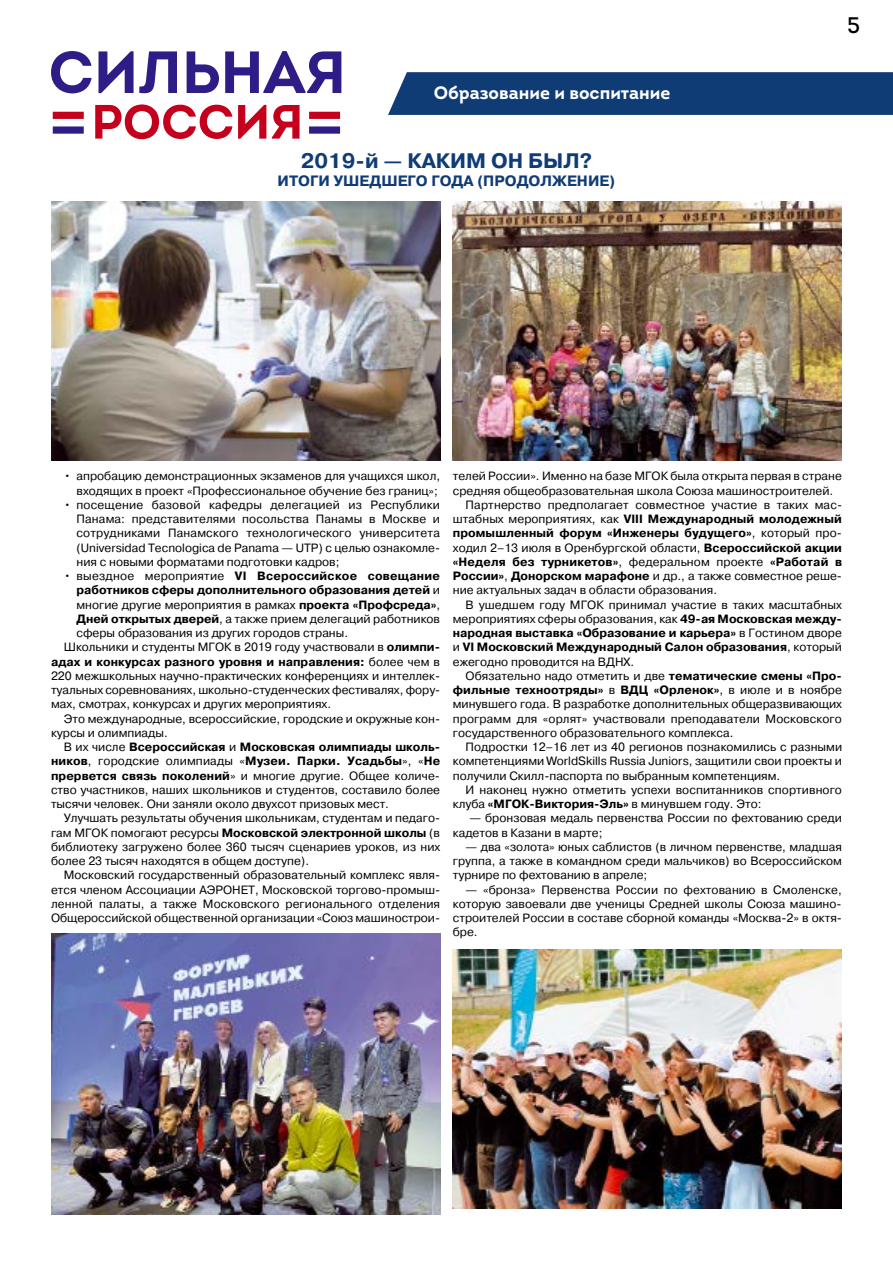
<style>
.page{position:relative;width:893px;height:1263px;background:#fff}
.page>*{position:absolute;margin:0;border:0;box-sizing:border-box;transform-origin:0 0}
.t1{font:22.5px "Intro";color:#000}
.t2{font:700 21px "Pragmatica";color:#103c75}
.t3{font:700 18px "Intro";color:#fff}
.t4{font:700 15px "Pragmatica";color:#103c75}
.t5{font:12px/14.2px "Pragmatica";color:#000;text-align:justify}
.t6{font:700 12px "Pragmatica";letter-spacing:.005em;color:#000}
.s1{font-weight:400}
.s2{font-weight:700}
</style>
<div class="page">
<svg style="left:51px;top:51px;width:41px;height:42px"></svg>
<svg style="left:99px;top:51px;width:78px;height:43px"></svg>
<svg style="left:187px;top:51px;width:32px;height:42px"></svg>
<svg style="left:225px;top:51px;width:116px;height:42px"></svg>
<svg style="left:95px;top:104px;width:137px;height:35px"></svg>
<svg style="left:238px;top:105px;width:28px;height:34px"></svg>
<svg style="left:272px;top:105px;width:28px;height:34px"></svg>
<div style="left:309px;top:112px;width:31px;height:7px;background:#c4001d"></div>
<div style="left:309px;top:126px;width:31px;height:8px;background:#2e1d86"></div>
<div style="left:53px;top:112px;width:31px;height:7px;background:#c4001d"></div>
<div style="left:53px;top:126px;width:31px;height:8px;background:#2e1d86"></div>
<div style="left:388px;top:72px;width:505px;height:43px;background:#103c75"></div>
<img style="left:51px;top:201px;width:389px;height:259px">
<img style="left:453px;top:201px;width:389px;height:259px">
<img style="left:453px;top:950px;width:389px;height:259px">
<img style="left:51px;top:934px;width:389px;height:280px">
<h3 class="t3" style="left:434px;top:81px;width:238px">Образование и воспитание</h3>
<h2 class="t2" style="left:301px;top:147px;width:293px">2019-й — КАКИМ ОН БЫЛ?</h2>
<p class="t4" style="left:278px;top:171px;width:339px">ИТОГИ УШЕДШЕГО ГОДА (ПРОДОЛЖЕНИЕ)</p>
<h1 class="t1" style="left:847px;top:11px;width:15px">5</h1>
<p class="t5" style="left:64px;top:469px;width:378px;text-align:right">• апробацию демонстрационных экзаменов для учащихся школ, входящих в проект «Профессиональное обучение без границ»;</p>
<p class="t5" style="left:77px;top:498px;width:365px;text-indent:-13px">• посещение базовой кафедры делегацией из Республики Панама: представителями посольства Панамы в Москве и сотрудниками Панамского технологического университета (Universidad Tecnologica de Panama — UTP) с целью ознакомле&shy;ния с новыми форматами подготовки кадров;</p>
<p class="t6" style="left:64px;top:568px;width:378px"><span class="s1">• выездное мероприятие</span> VI Всероссийское совещание</p>
<p class="t6" style="left:77px;top:582px;width:365px">работников сферы дополнительного образования детей <span class="s1">и</span></p>
<p class="t5" style="left:77px;top:598px;width:365px">многие другие мероприятия в рамках <span class="s2">проекта «Профсреда»</span>,</p>
<p class="t5" style="left:77px;top:612px;width:365px"><span class="s2">Дней открытых дверей</span>, а также прием делегаций работников</p>
<p class="t5" style="left:77px;top:626px;width:273px">сферы образования из других городов страны.</p>
<p class="t5" style="left:64px;top:640px;width:378px">Школьники и студенты МГОК в 2019 году участвовали в <span class="s2">олимпи-</span></p>
<p class="t6" style="left:51px;top:654px;width:391px">адах и конкурсах разного уровня и направления: <span class="s1">более чем в</span></p>
<p class="t5" style="left:51px;top:669px;width:391px">220 межшкольных научно-практических конференциях и интеллек-</p>
<p class="t5" style="left:51px;top:683px;width:391px">туальных соревнованиях, школьно-студенческих фестивалях, фору-</p>
<p class="t5" style="left:51px;top:697px;width:282px">мах, смотрах, конкурсах и других мероприятиях.</p>
<p class="t5" style="left:64px;top:712px;width:378px">Это международные, всероссийские, городские и окружные кон-</p>
<p class="t5" style="left:51px;top:726px;width:118px">курсы и олимпиады.</p>
<p class="t6" style="left:64px;top:739px;width:378px"><span class="s1">В их числе</span> Всероссийская <span class="s1">и</span> Московская олимпиады школь-</p>
<p class="t6" style="left:51px;top:753px;width:391px">ников<span class="s1">, городские олимпиады «</span>Музеи. Парки. Усадьбы<span class="s1">», «</span>Не</p>
<p class="t5" style="left:51px;top:769px;width:390px"><span class="s2">прервется связь поколений</span>» и многие другие. Общее количе-</p>
<p class="t5" style="left:51px;top:783px;width:391px">ство участников, наших школьников и студентов, составило более</p>
<p class="t5" style="left:51px;top:797px;width:339px">тысячи человек. Они заняли около двухсот призовых мест.</p>
<p class="t5" style="left:64px;top:811px;width:378px">Улучшать результаты обучения школьникам, студентам и педаго-</p>
<p class="t6" style="left:51px;top:825px;width:391px"><span class="s1">гам МГОК помогают ресурсы</span> Московской электронной школы <span class="s1">(в</span></p>
<p class="t5" style="left:51px;top:840px;width:391px">библиотеку загружено более 360 тысяч сценариев уроков, из них</p>
<p class="t5" style="left:51px;top:854px;width:260px">более 23 тысяч находятся в общем доступе).</p>
<p class="t5" style="left:64px;top:868px;width:378px">Московский государственный образовательный комплекс явля-</p>
<p class="t5" style="left:51px;top:882px;width:391px">ется членом Ассоциации АЭРОНЕТ, Московской торгово-промыш-</p>
<p class="t5" style="left:51px;top:897px;width:391px">ленной палаты, а также Московского регионального отделения</p>
<p class="t5" style="left:51px;top:911px;width:391px">Общероссийской общественной организации «Союз машинострои-</p>
<p class="t5" style="left:453px;top:469px;width:391px">телей России». Именно на базе МГОК была открыта первая в стране</p>
<p class="t5" style="left:453px;top:484px;width:382px">средняя общеобразовательная школа Союза машиностроителей.</p>
<p class="t5" style="left:466px;top:498px;width:378px">Партнерство предполагает совместное участие в таких мас-</p>
<p class="t6" style="left:453px;top:511px;width:390px"><span class="s1">штабных мероприятиях, как</span> VIII Международный молодежный</p>
<p class="t6" style="left:453px;top:525px;width:391px">промышленный форум «Инженеры будущего»<span class="s1">, который про-</span></p>
<p class="t5" style="left:453px;top:541px;width:391px">ходил 2–13 июля в Оренбургской области, <span class="s2">Всероссийской акции</span></p>
<p class="t6" style="left:453px;top:554px;width:391px">«Неделя без турникетов»<span class="s1">, федеральном проекте</span> «Работай в</p>
<p class="t5" style="left:453px;top:569px;width:391px"><span class="s2">России»</span>, <span class="s2">Донорском марафоне</span> и др., а также совместное реше-</p>
<p class="t5" style="left:453px;top:583px;width:266px">ние актуальных задач в области образования.</p>
<p class="t5" style="left:466px;top:598px;width:378px">В ушедшем году МГОК принимал участие в таких масштабных</p>
<p class="t5" style="left:453px;top:612px;width:391px">мероприятиях сферы образования, как <span class="s2">49-ая Московская между-</span></p>
<p class="t6" style="left:453px;top:625px;width:391px">народная выставка «Образование и карьера» <span class="s1">в Гостином дворе</span></p>
<p class="t6" style="left:453px;top:639px;width:391px"><span class="s1">и</span> VI Московский Международный Салон образования<span class="s1">, который</span></p>
<p class="t5" style="left:453px;top:655px;width:183px">ежегодно проводится на ВДНХ.</p>
<p class="t5" style="left:466px;top:669px;width:378px">Обязательно надо отметить и две <span class="s2">тематические смены «Про-</span></p>
<p class="t6" style="left:453px;top:682px;width:391px">фильные техноотряды» <span class="s1">в</span> ВДЦ «Орленок»<span class="s1">, в июле и в ноябре</span></p>
<p class="t5" style="left:453px;top:697px;width:391px">минувшего года. В разработке дополнительных общеразвивающих</p>
<p class="t5" style="left:453px;top:712px;width:390px">программ для «орлят» участвовали преподаватели Московского</p>
<p class="t5" style="left:453px;top:726px;width:282px">государственного образовательного комплекса.</p>
<p class="t5" style="left:466px;top:740px;width:378px">Подростки 12–16 лет из 40 регионов познакомились с разными</p>
<p class="t5" style="left:453px;top:754px;width:391px">компетенциями WorldSkills Russia Juniors, защитили свои проекты и</p>
<p class="t5" style="left:453px;top:769px;width:329px">получили Скилл-паспорта по выбранным компетенциям.</p>
<p class="t5" style="left:466px;top:783px;width:378px">И наконец нужно отметить успехи воспитанников спортивного</p>
<p class="t5" style="left:453px;top:797px;width:310px">клуба <span class="s2">«МГОК-Виктория-Эль»</span> в минувшем году. Это:</p>
<p class="t5" style="left:453px;top:811px;width:391px;text-indent:17px">— бронзовая медаль первенства России по фехтованию среди кадетов в Казани в марте;</p>
<p class="t5" style="left:453px;top:840px;width:391px;text-indent:13px">— два «золота» юных саблистов (в личном первенстве, младшая группа, а также в командном среди мальчиков) во Всероссийском турнире по фехтованию в апреле;</p>
<p class="t5" style="left:453px;top:882px;width:391px;text-indent:13px">— «бронза» Первенства России по фехтованию в Смоленске, которую завоевали две ученицы Средней школы Союза машино&shy;строителей России в составе сборной команды «Москва-2» в октя&shy;бре.</p>
</div>
